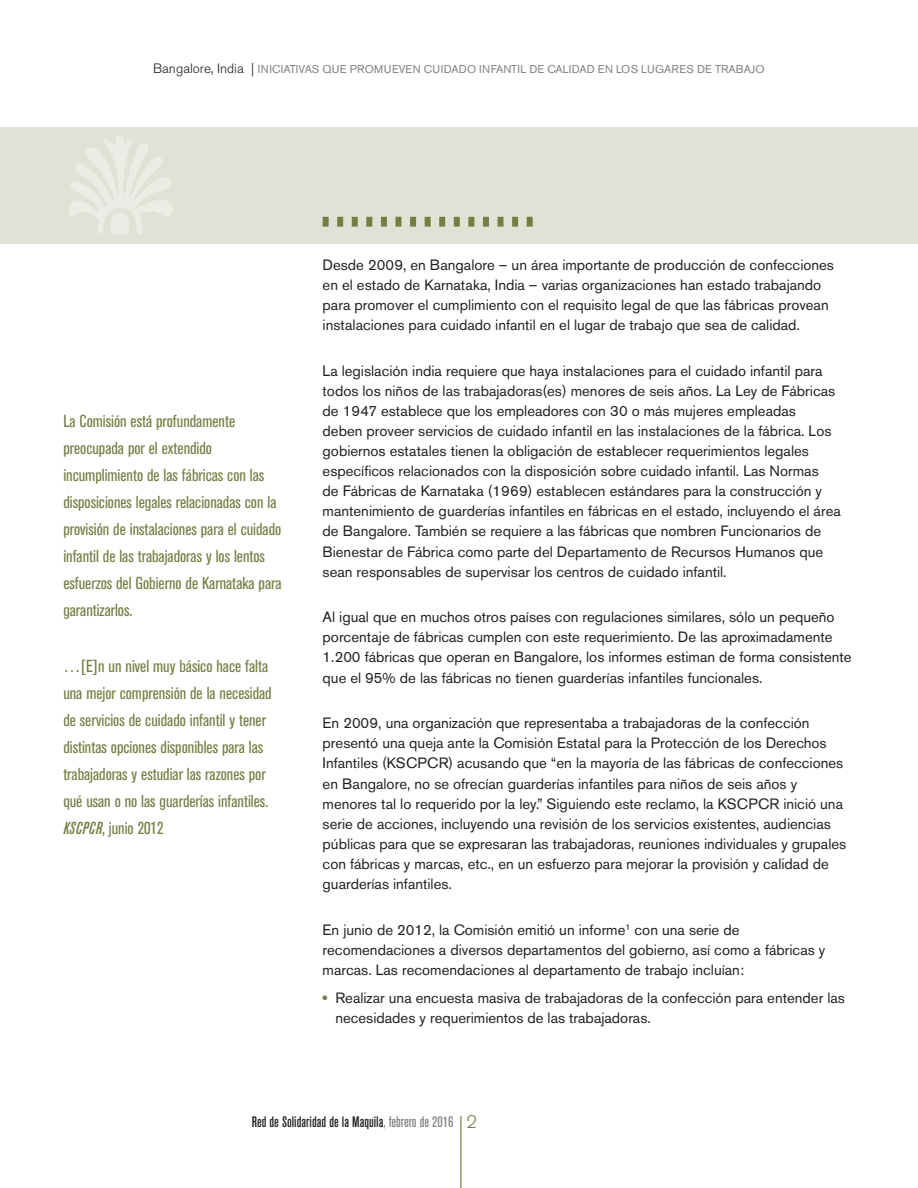
<style>
.page{position:relative;width:918px;height:1188px;background:#fff}
.page>*{position:absolute;margin:0;border:0;box-sizing:border-box;transform-origin:0 0}
.t1{font:condensed 17.25px/27px "Akzidenz Grotesk BE";color:#737e42}
.t2{font:500 condensed 15px "Akzidenz Grotesk BE";color:#231f20}
.t3{font:14.85px/20.1px "Akzidenz Grotesk BE";color:#231f20}
.t4{font:11.25px "Akzidenz Grotesk BE";letter-spacing:.02em;color:#808285}
.s1{font-weight:300;font-size:13.5px;color:#231f20}
.s2{font-weight:500;font-style:italic}
.s3{font-weight:800;color:#737e42}
.s4{color:#808285}
.s5{font-weight:300;font-stretch:normal;font-size:18px;color:#737e42}
</style>
<div class="page">
<hr style="left:460px;top:1116px;width:1px;height:72px;background:#737e42">
<div style="left:0;top:128px;width:918px;height:116px;background:#e1e1d6"></div>
<div style="left:527px;top:217px;width:6px;height:10px;background:#737e42"></div>
<div style="left:512px;top:217px;width:6px;height:10px;background:#737e42"></div>
<div style="left:498px;top:217px;width:6px;height:10px;background:#737e42"></div>
<div style="left:483px;top:217px;width:6px;height:10px;background:#737e42"></div>
<div style="left:468px;top:217px;width:6px;height:10px;background:#737e42"></div>
<div style="left:454px;top:217px;width:6px;height:10px;background:#737e42"></div>
<div style="left:439px;top:217px;width:6px;height:10px;background:#737e42"></div>
<div style="left:425px;top:217px;width:6px;height:10px;background:#737e42"></div>
<div style="left:410px;top:217px;width:6px;height:10px;background:#737e42"></div>
<div style="left:395px;top:217px;width:6px;height:10px;background:#737e42"></div>
<div style="left:381px;top:217px;width:6px;height:10px;background:#737e42"></div>
<div style="left:366px;top:217px;width:6px;height:10px;background:#737e42"></div>
<div style="left:352px;top:217px;width:6px;height:10px;background:#737e42"></div>
<div style="left:337px;top:217px;width:6px;height:10px;background:#737e42"></div>
<div style="left:323px;top:217px;width:6px;height:10px;background:#737e42"></div>
<svg style="left:69px;top:136px;width:104px;height:99px"></svg>
<p class="t4" style="left:153px;top:62px;width:613px"><span class="s1">Bangalore, India |</span> INICIATIVAS QUE PROMUEVEN CUIDADO INFANTIL DE CALIDAD EN LOS LUGARES DE TRABAJO</p>
<p class="t1" style="left:63px;top:408px;width:220px">La Comisión está profundamente preocupada por el extendido incumplimiento de las fábricas con las disposiciones legales relacionadas con la provisión de instalaciones para el cuidado infantil de las trabajadoras y los lentos esfuerzos del Gobierno de Karnataka para garantizarlos.</p>
<p class="t1" style="left:63px;top:653px;width:210px">…[E]n un nivel muy básico hace falta una mejor comprensión de la necesidad de servicios de cuidado infantil y tener distintas opciones disponibles para las trabajadoras y estudiar las razones por qué usan o no las guarderías infantiles.<br><span class="s2">KSCPCR</span>, junio 2012</p>
<p class="t3" style="left:323px;top:254px;width:513px">Desde 2009, en Bangalore – un área importante de producción de confecciones en el estado de Karnataka, India – varias organizaciones han estado trabajando para promover el cumplimiento con el requisito legal de que las fábricas provean instalaciones para cuidado infantil en el lugar de trabajo que sea de calidad.</p>
<p class="t3" style="left:323px;top:360px;width:520px">La legislación india requiere que haya instalaciones para el cuidado infantil para todos los niños de las trabajadoras(es) menores de seis años. La Ley de Fábricas de 1947 establece que los empleadores con 30 o más mujeres empleadas<br>deben proveer servicios de cuidado infantil en las instalaciones de la fábrica. Los gobiernos estatales tienen la obligación de establecer requerimientos legales específicos relacionados con la disposición sobre cuidado infantil. Las Normas<br>de Fábricas de Karnataka (1969) establecen estándares para la construcción y mantenimiento de guarderías infantiles en fábricas en el estado, incluyendo el área de Bangalore. También se requiere a las fábricas que nombren Funcionarios de Bienestar de Fábrica como parte del Departamento de Recursos Humanos que sean responsables de supervisar los centros de cuidado infantil.</p>
<p class="t3" style="left:323px;top:607px;width:531px">Al igual que en muchos otros países con regulaciones similares, sólo un pequeño porcentaje de fábricas cumplen con este requerimiento. De las aproximadamente 1.200 fábricas que operan en Bangalore, los informes estiman de forma consistente que el 95% de las fábricas no tienen guarderías infantiles funcionales.</p>
<p class="t3" style="left:323px;top:713px;width:525px">En 2009, una organización que representaba a trabajadoras de la confección presentó una queja ante la Comisión Estatal para la Protección de los Derechos Infantiles (KSCPCR) acusando que “en la mayoría de las fábricas de confecciones en Bangalore, no se ofrecían guarderías infantiles para niños de seis años y menores tal lo requerido por la ley.” Siguiendo este reclamo, la KSCPCR inició una serie de acciones, incluyendo una revisión de los servicios existentes, audiencias públicas para que se expresaran las trabajadoras, reuniones individuales y grupales con fábricas y marcas, etc., en un esfuerzo para mejorar la provisión y calidad de guarderías infantiles.</p>
<p class="t3" style="left:323px;top:920px;width:504px">En junio de 2012, la Comisión emitió un informe<sup>1</sup> con una serie de recomendaciones a diversos departamentos del gobierno, así como a fábricas y marcas. Las recomendaciones al departamento de trabajo incluían:</p>
<p class="t3" style="left:335px;top:988px;width:511px;text-indent:-13px"><span class="s3">•</span> Realizar una encuesta masiva de trabajadoras de la confección para entender las necesidades y requerimientos de las trabajadoras.</p>
<p class="t2" style="left:252px;top:1114px;width:227px">Red de Solidaridad de la Maquila<span class="s4">, febrero de 2016</span> <span class="s5">2</span></p>
</div>
